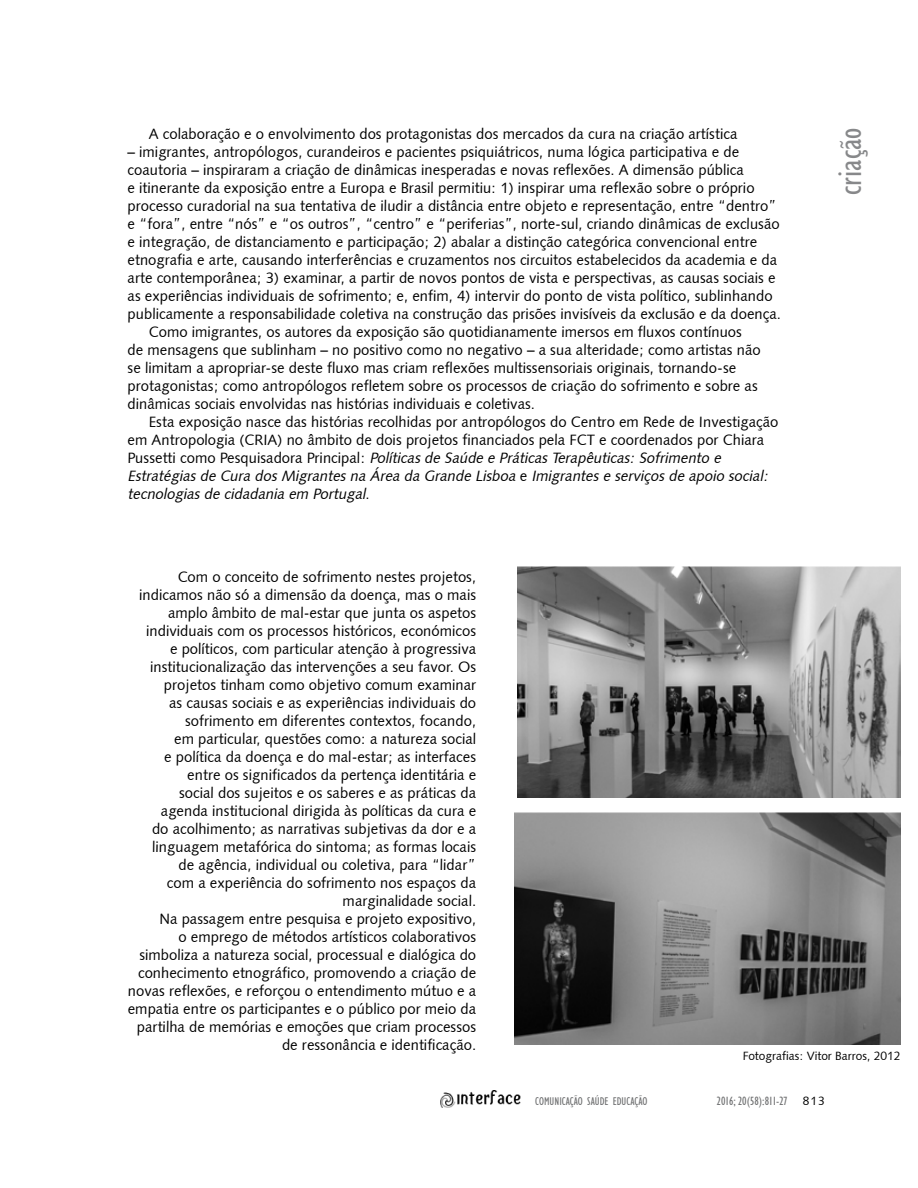
<style>
.page{position:relative;width:918px;height:1188px;background:#fff}
.page>*{position:absolute;margin:0;border:0;box-sizing:border-box;transform-origin:0 0}
.t1{font:condensed 33px "Humanist 521 BT";color:#87888a}
.t2{font:15px/18px "Humanist 531 BT Roman A";color:#000;text-align:right}
.t3{font:italic 15px "Humanist 531 BT Roman A";color:#000}
.t4{font:12px "Humanist 531 BT Roman A";color:#000}
.t5{font:condensed 12px "Humanist 521 BT";color:#707172}
.t6{font:condensed 11.25px "Humanist 521 BT";color:#707172}
.s1{font-style:normal}
</style>
<div class="page">
<img style="left:440px;top:1090px;width:81px;height:17px">
<img style="left:517px;top:567px;width:384px;height:231px">
<img style="left:514px;top:812px;width:387px;height:233px">
<p class="t2" style="left:149px;top:124px;width:590px">A colaboração e o envolvimento dos protagonistas dos mercados da cura na criação artística</p>
<p class="t2" style="left:128px;top:142px;width:613px">– imigrantes, antropólogos, curandeiros e pacientes psiquiátricos, numa lógica participativa e de</p>
<p class="t2" style="left:128px;top:160px;width:618px">coautoria – inspiraram a criação de dinâmicas inesperadas e novas reflexões. A dimensão pública</p>
<p class="t2" style="left:128px;top:178px;width:629px">e itinerante da exposição entre a Europa e Brasil permitiu: 1) inspirar uma reflexão sobre o próprio</p>
<p class="t2" style="left:128px;top:196px;width:651px">processo curadorial na sua tentativa de iludir a distância entre objeto e representação, entre “dentro”</p>
<p class="t2" style="left:128px;top:214px;width:654px">e “fora”, entre “nós” e “os outros”, “centro” e “periferias”, norte-sul, criando dinâmicas de exclusão</p>
<p class="t2" style="left:128px;top:232px;width:631px">e integração, de distanciamento e participação; 2) abalar a distinção categórica convencional entre</p>
<p class="t2" style="left:128px;top:250px;width:651px">etnografia e arte, causando interferências e cruzamentos nos circuitos estabelecidos da academia e da</p>
<p class="t2" style="left:128px;top:268px;width:650px">arte contemporânea; 3) examinar, a partir de novos pontos de vista e perspectivas, as causas sociais e</p>
<p class="t2" style="left:128px;top:286px;width:647px">as experiências individuais de sofrimento; e, enfim, 4) intervir do ponto de vista político, sublinhando</p>
<p class="t2" style="left:128px;top:304px;width:655px">publicamente a responsabilidade coletiva na construção das prisões invisíveis da exclusão e da doença.</p>
<p class="t2" style="left:149px;top:322px;width:595px">Como imigrantes, os autores da exposição são quotidianamente imersos em fluxos contínuos</p>
<p class="t2" style="left:128px;top:340px;width:635px">de mensagens que sublinham – no positivo como no negativo – a sua alteridade; como artistas não</p>
<p class="t2" style="left:128px;top:358px;width:610px">se limitam a apropriar-se deste fluxo mas criam reflexões multissensoriais originais, tornando-se</p>
<p class="t2" style="left:128px;top:376px;width:632px">protagonistas; como antropólogos refletem sobre os processos de criação do sofrimento e sobre as</p>
<p class="t2" style="left:128px;top:394px;width:409px">dinâmicas sociais envolvidas nas histórias individuais e coletivas.</p>
<p class="t2" style="left:149px;top:412px;width:631px">Esta exposição nasce das histórias recolhidas por antropólogos do Centro em Rede de Investigação</p>
<p class="t2" style="left:128px;top:430px;width:638px">em Antropologia (CRIA) no âmbito de dois projetos financiados pela FCT e coordenados por Chiara</p>
<p class="t3" style="left:128px;top:448px;width:598px"><span class="s1">P u s s e tt i c o m o Pe s q u i s a d o ra P r i n c i p a l :</span> Políticas de Saúde e Práticas Terapêuticas: Sofrimento e</p>
<p class="t3" style="left:128px;top:466px;width:645px">Estratégias de Cura dos Migrantes na Área da Grande Lisboa <span class="s1">e</span> Imigrantes e serviços de apoio social:</p>
<p class="t3" style="left:128px;top:484px;width:244px">tecnologias de cidadania em Portugal<span class="s1">.</span></p>
<h1 class="t1" style="left:831px;top:195px;width:69px;rotate:-90deg">criação</h1>
<p class="t2" style="left:128px;top:567px;width:350px">Com o conceito de sofrimento nestes projetos, indicamos não só a dimensão da doença, mas o mais amplo âmbito de mal-estar que junta os aspetos individuais com os processos históricos, económicos<br>e políticos, com particular atenção à progressiva institucionalização das intervenções a seu favor. Os projetos tinham como objetivo comum examinar<br>as causas sociais e as experiências individuais do sofrimento em diferentes contextos, focando,<br>em particular, questões como: a natureza social<br>e política da doença e do mal-estar; as interfaces entre os significados da pertença identitária e<br>social dos sujeitos e os saberes e as práticas da<br>agenda institucional dirigida às políticas da cura e<br>do acolhimento; as narrativas subjetivas da dor e a linguagem metafórica do sintoma; as formas locais<br>de agência, individual ou coletiva, para “lidar”<br>com a experiência do sofrimento nos espaços da marginalidade social.<br>Na passagem entre pesquisa e projeto expositivo,<br>o emprego de métodos artísticos colaborativos simboliza a natureza social, processual e dialógica do conhecimento etnográfico, promovendo a criação de novas reflexões, e reforçou o entendimento mútuo e a empatia entre os participantes e o público por meio da partilha de memórias e emoções que criam processos de ressonância e identificação.</p>
<p class="t4" style="left:743px;top:1048px;width:159px">Fotografias: Vitor Barros, 2012</p>
<p class="t6" style="left:535px;top:1095px;width:114px">COMUNICAÇÃO SAÚDE EDUCAÇÃO</p>
<p class="t5" style="left:717px;top:1094px;width:72px">2016; 20(58):811-27</p>
<p class="t4" style="left:803px;top:1093px;width:23px">813</p>
</div>
